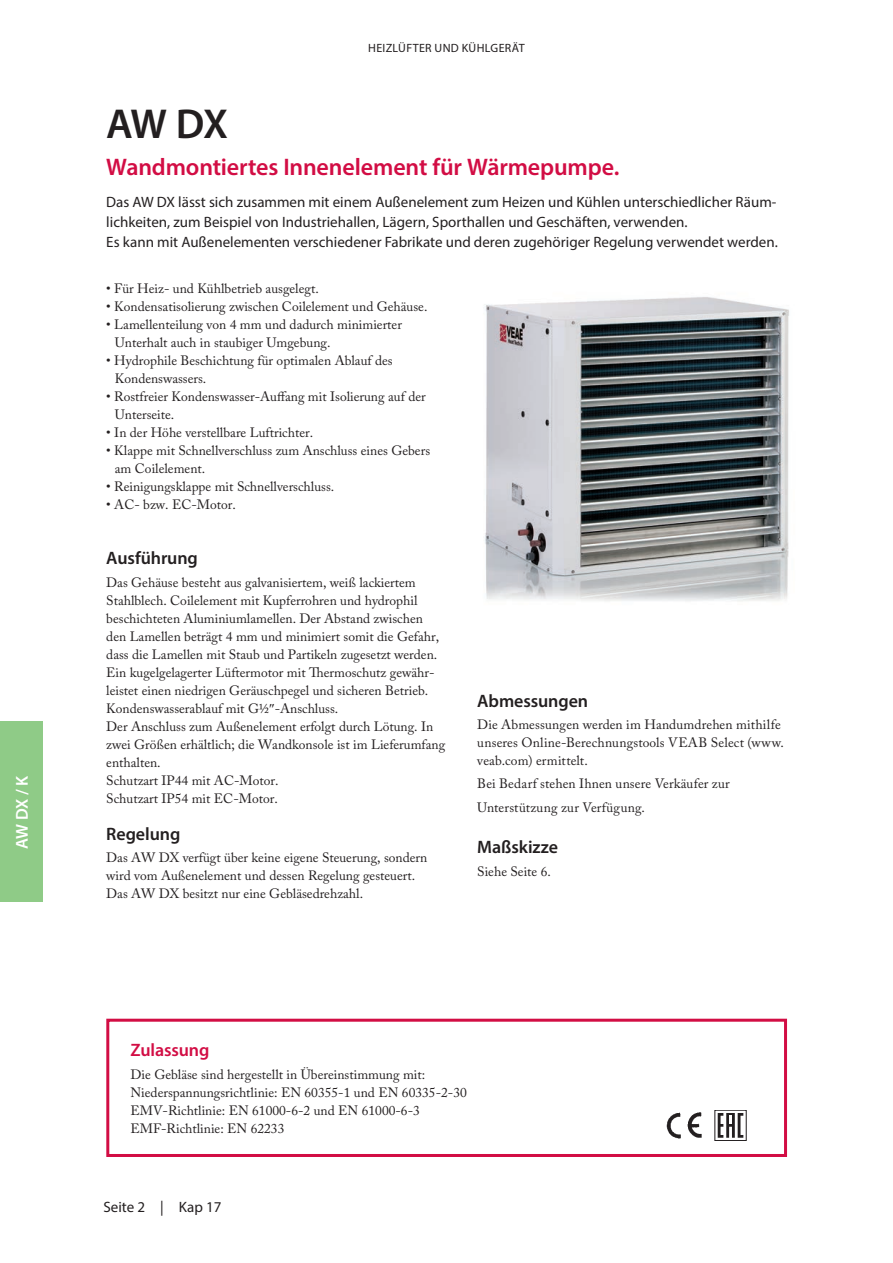
<style>
.page{position:relative;width:893px;height:1263px;background:#fff}
.page>*{position:absolute;margin:0;border:0;box-sizing:border-box;transform-origin:0 0}
.Rubrik_-_Svart{font:600 42px "Myriad Pro";color:#231f20}
.Mell2_-_Röd{font:600 24px "Myriad Pro";letter-spacing:-.005em;color:#d20d44}
.Mell_-_Svart{font:600 18px "Myriad Pro";letter-spacing:-.005em;color:#231f20}
.Mell_-_Röd{font:600 18px "Myriad Pro";letter-spacing:-.01em;color:#d20d44}
.t1{font:600 17.25px "Myriad Pro";color:#fff}
.Ingress{font:15px/19.5px "Myriad Pro";color:#231f20}
.bröd{font:13.5px/18px "Adobe Caslon Pro";color:#231f20}
.Punktlista{font:13.5px/18px "Adobe Caslon Pro";color:#231f20}
.Mell2_-_Svart{font:13.5px/18px "Adobe Caslon Pro";letter-spacing:.01em;color:#231f20}
.TOP{font:12px "Myriad Pro";letter-spacing:.03em;color:#231f20}
</style>
<div class="page">
<img style="left:666px;top:1112px;width:36px;height:27px">
<svg style="left:718px;top:1113px;width:25px;height:25px"></svg>
<img style="left:484px;top:297px;width:305px;height:304px">
<div style="left:106px;top:1019px;width:681px;height:138px;border:3px solid #d20d44"></div>
<div style="left:0;top:722px;width:43px;height:180px;background:#8fcb87"></div>
<p class="t1" style="left:11px;top:849px;width:75px;rotate:-90deg">AW DX / K</p>
<p class="TOP" style="left:368px;top:40px;width:158px">HEIZLÜFTER UND KÜHLGERÄT</p>
<p class="Rubrik_-_Svart" style="left:106px;top:97px;width:123px">AW DX</p>
<p class="Mell2_-_Röd" style="left:106px;top:151px;width:515px">Wandmontiertes Innenelement für Wärmepumpe.</p>
<p class="Ingress" style="left:106px;top:192px;width:672px">Das AW DX lässt sich zusammen mit einem Außenelement zum Heizen und Kühlen unterschiedlicher Räum&shy;lichkeiten, zum Beispiel von Industriehallen, Lägern, Sporthallen und Geschäften, verwenden.</p>
<p class="Ingress" style="left:106px;top:231px;width:673px">Es kann mit Außenelementen verschiedener Fabrikate und deren zugehöriger Regelung verwendet werden.</p>
<p class="Punktlista" style="left:106px;top:279px;width:214px">• Für Heiz- und Kühlbetrieb ausgelegt.</p>
<p class="Punktlista" style="left:106px;top:297px;width:323px">• Kondensatisolierung zwischen Coilelement und Gehäuse.</p>
<p class="Punktlista" style="left:115px;top:315px;width:289px;text-indent:-9px">• Lamellenteilung von 4 mm und dadurch minimierter<br>Unterhalt auch in staubiger Umgebung.</p>
<p class="Punktlista" style="left:115px;top:351px;width:279px;text-indent:-9px">• Hydrophile Beschichtung für optimalen Ablauf des<br>Kondenswassers.</p>
<p class="Punktlista" style="left:115px;top:387px;width:312px;text-indent:-9px">• Rostfreier Kondenswasser-Auffang mit Isolierung auf der<br>Unterseite.</p>
<p class="Punktlista" style="left:106px;top:423px;width:208px">• In der Höhe verstellbare Luftrichter.</p>
<p class="Punktlista" style="left:115px;top:441px;width:317px;text-indent:-9px">• Klappe mit Schnellverschluss zum Anschluss eines Gebers am Coilelement.</p>
<p class="Punktlista" style="left:106px;top:477px;width:229px">• Reinigungsklappe mit Schnellverschluss.</p>
<p class="Punktlista" style="left:106px;top:495px;width:131px">• AC- bzw. EC-Motor.</p>
<p class="Mell_-_Svart" style="left:106px;top:547px;width:93px">Ausführung</p>
<p class="bröd" style="left:106px;top:573px;width:340px">Das Gehäuse besteht aus galvanisiertem, weiß lackiertem Stahlblech. Coilelement mit Kupferrohren und hydrophil beschichteten Aluminiumlamellen. Der Abstand zwischen den Lamellen beträgt 4 mm und minimiert somit die Gefahr, dass die Lamellen mit Staub und Partikeln zugesetzt werden.<br>Ein kugelgelagerter Lüftermotor mit Thermoschutz gewähr&shy;leistet einen niedrigen Geräuschpegel und sicheren Betrieb.<br>Kondenswasserablauf mit G½ -Anschluss.<br>Der Anschluss zum Außenelement erfolgt durch Lötung. In zwei Größen erhältlich; die Wandkonsole ist im Lieferumfang enthalten.<br>Schutzart IP44 mit AC-Motor.</p>
<p class="bröd" style="left:106px;top:789px;width:173px">Schutzart IP54 mit EC-Motor.</p>
<p class="Mell_-_Svart" style="left:106px;top:822px;width:76px">Regelung</p>
<p class="bröd" style="left:106px;top:849px;width:323px">Das AW DX verfügt über keine eigene Steuerung, sondern wird vom Außenelement und dessen Regelung gesteuert.<br>Das AW DX besitzt nur eine Gebläsedrehzahl.</p>
<p class="Mell_-_Svart" style="left:477px;top:689px;width:112px">Abmessungen</p>
<p class="Mell2_-_Svart" style="left:477px;top:716px;width:308px">Die Abmessungen werden im Handumdrehen mithilfe unseres Online-Berechnungstools VEAB Select (www. veab.com) ermittelt.</p>
<p class="Mell2_-_Svart" style="left:477px;top:771px;width:254px;line-height:24px">Bei Bedarf stehen Ihnen unsere Verkäufer zur<br>Unterstützung zur Verfügung.</p>
<p class="Mell_-_Svart" style="left:477px;top:836px;width:82px">Maßskizze</p>
<p class="bröd" style="left:477px;top:862px;width:75px">Siehe Seite 6.</p>
<p class="Mell_-_Röd" style="left:131px;top:1039px;width:80px">Zulassung</p>
<p class="bröd" style="left:131px;top:1065px;width:296px">Die Gebläse sind hergestellt in Übereinstimmung mit:</p>
<p class="bröd" style="left:131px;top:1083px;width:338px">Niederspannungsrichtlinie: EN 60355-1 und EN 60335-2-30</p>
<p class="bröd" style="left:131px;top:1101px;width:291px">EMV-Richtlinie: EN 61000-6-2 und EN 61000-6-3</p>
<p class="bröd" style="left:131px;top:1119px;width:155px">EMF-Richtlinie: EN 62233</p>
<p class="Ingress" style="left:103px;top:1197px;width:120px">Seite 2 | Kap 17</p>
</div>
